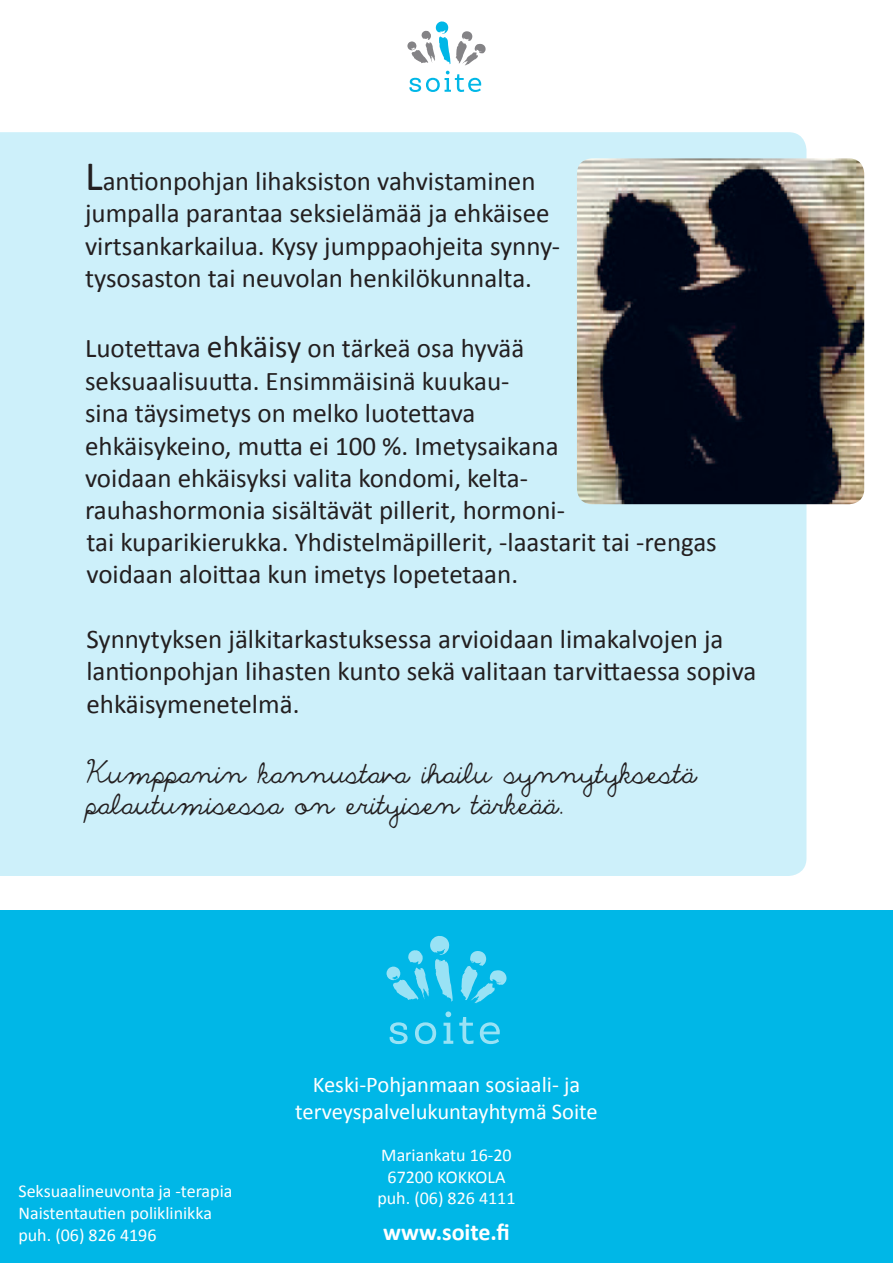
<style>
.page{position:relative;width:893px;height:1263px;background:#fff}
.page>*{position:absolute;margin:0;border:0;box-sizing:border-box;transform-origin:0 0}
.t1{font:27px/32.4px "Calibri";color:#231f20}
.t2{font:25.35px/30.5px "The Only Exception";color:#231f20}
.t3{font:700 24px "Calibri";color:#fff}
.t4{font:22.5px/27px "Calibri";color:#fff;text-align:center}
.t5{font:18px/21.6px "Calibri";color:#fff;text-align:center}
.s1{font-size:42px}
.s2{font-size:31.5px}
</style>
<div class="page">
<svg style="left:407px;top:21px;width:79px;height:71px"></svg>
<div style="left:0;top:132px;width:806px;height:744px;background:#cdf0fa"></div>
<img style="left:577px;top:158px;width:287px;height:346px">
<div style="left:0;top:910px;width:893px;height:353px;background:#00b7e7"></div>
<svg style="left:460px;top:951px;width:47px;height:53px"></svg>
<svg style="left:386px;top:936px;width:67px;height:66px"></svg>
<svg style="left:390px;top:1022px;width:18px;height:22px"></svg>
<svg style="left:415px;top:1022px;width:21px;height:22px"></svg>
<svg style="left:444px;top:1011px;width:9px;height:33px"></svg>
<svg style="left:459px;top:1017px;width:14px;height:27px"></svg>
<svg style="left:480px;top:1022px;width:20px;height:22px"></svg>
<p class="t1" style="left:85px;top:165px;width:476px"><span class="s1">L</span>antionpohjan lihaksiston vahvistaminen jumpalla parantaa seksielämää ja ehkäisee virtsankarkailua. Kysy jumppaohjeita synny&shy;tysosaston tai neuvolan henkilökunnalta.</p>
<p class="t1" style="left:85px;top:332px;width:481px">Luotettava <span class="s2">ehkäisy</span> on tärkeä osa hyvää seksuaalisuutta. Ensimmäisinä kuukau-<br>sina täysimetys on melko luotettava ehkäisykeino, mutta ei 100 %. Imetysaikana voidaan ehkäisyksi valita kondomi, kelta&shy;rauhashormonia sisältävät pillerit, hormoni-</p>
<p class="t1" style="left:86px;top:526px;width:632px">tai kuparikierukka. Yhdistelmäpillerit, -laastarit tai -rengas voidaan aloittaa kun imetys lopetetaan.</p>
<p class="t1" style="left:86px;top:623px;width:672px">Synnytyksen jälkitarkastuksessa arvioidaan limakalvojen ja lantionpohjan lihasten kunto sekä valitaan tarvittaessa sopiva ehkäisymenetelmä.</p>
<p class="t2" style="left:86px;top:759px;width:611px">Kumppanin kannustava ihailu synnytyksestä palautumisessa on erityisen tärkeää.</p>
<p class="t5" style="left:18px;top:1181px;width:216px;text-align:left">Seksuaalineuvonta ja -terapia<br>Naistentautien poliklinikka puh. (06) 826 4196</p>
<p class="t4" style="left:295px;top:1071px;width:304px">Keski-Pohjanmaan sosiaali- ja terveyspalvelukuntayhtymä Soite</p>
<p class="t5" style="left:377px;top:1144px;width:140px">Mariankatu 16-20<br>67200 KOKKOLA puh. (06) 826 4111</p>
<p class="t3" style="left:383px;top:1217px;width:128px">www.soite.fi</p>
</div>
